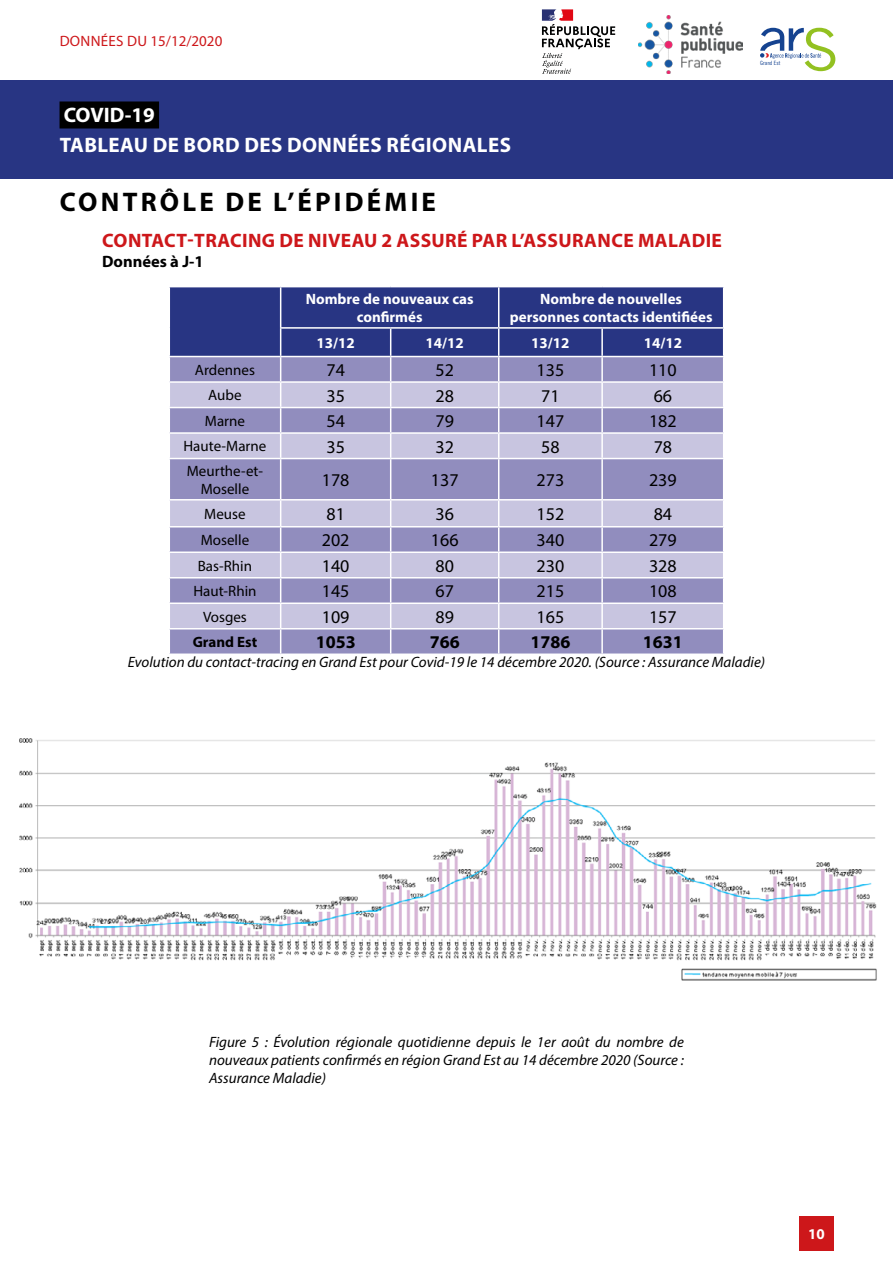
<style>
.page{position:relative;width:893px;height:1263px;background:#fff}
.page>*{position:absolute;margin:0;border:0;box-sizing:border-box;transform-origin:0 0}
.t1{font:700 27px "Myriad Pro";letter-spacing:.12em;color:#000}
.t2{font:700 21px/29.4px "Myriad Pro";letter-spacing:.02em;color:#fff}
.t3{font:700 19.5px "Myriad Pro";letter-spacing:.02em;color:#cd171a}
.t4{font:18px "Myriad Pro";color:#000}
.t5{font:700 18px "Myriad Pro";color:#000}
.t6{font:700 16.5px "Myriad Pro";color:#000}
.t7{font:italic 15px/18px "Myriad Pro";color:#000;text-align:justify}
.t8{font:700 15px/18px "Myriad Pro";color:#fff;text-align:center}
.t9{font:15px/18px "Myriad Pro";color:#000;text-align:center}
.t10{font:15px "Myriad Pro";letter-spacing:.02em;color:#cd171a}
.t11{font:700 15px "Myriad Pro";color:#000}
.t12{font:5.85px "Trade Gothic LT Std Cn 18";color:#154390}
</style>
<div class="page">
<div style="left:0;top:80px;width:893px;height:99px;background:#283583"></div>
<div style="left:60px;top:101px;width:99px;height:27px;background:#000"></div>
<div style="left:799px;top:1216px;width:34px;height:34px;background:#cd171a"></div>
<img style="left:638px;top:15px;width:104px;height:59px">
<svg style="left:760px;top:28px;width:75px;height:43px"></svg>
<svg style="left:542px;top:9px;width:73px;height:65px"></svg>
<img style="left:19px;top:738px;width:858px;height:243px">
<div style="left:170px;top:629px;width:553px;height:24px;background:#918dbe"></div>
<svg style="left:170px;top:459px;width:553px;height:169px;background:#aba7ce"></svg>
<svg style="left:169px;top:287px;width:555px;height:171px;background:#7d80b4"></svg>
<hr style="left:280px;top:459px;width:1px;height:40px;background:#fff">
<hr style="left:390px;top:459px;width:1px;height:40px;background:#fff">
<hr style="left:498px;top:459px;width:1px;height:40px;background:#fff">
<hr style="left:601px;top:459px;width:2px;height:40px;background:#fff">
<hr style="left:169px;top:499px;width:112px;height:1px;background:#fff">
<hr style="left:281px;top:499px;width:110px;height:1px;background:#fff">
<hr style="left:391px;top:499px;width:108px;height:1px;background:#fff">
<hr style="left:499px;top:499px;width:103px;height:1px;background:#fff">
<hr style="left:602px;top:499px;width:122px;height:1px;background:#fff">
<hr style="left:601px;top:500px;width:2px;height:26px;background:#fff">
<hr style="left:169px;top:526px;width:112px;height:1px;background:#fff">
<hr style="left:281px;top:526px;width:110px;height:1px;background:#fff">
<hr style="left:391px;top:526px;width:108px;height:1px;background:#fff">
<hr style="left:499px;top:526px;width:103px;height:1px;background:#fff">
<hr style="left:602px;top:526px;width:122px;height:1px;background:#fff">
<hr style="left:601px;top:527px;width:2px;height:24px;background:#fff">
<hr style="left:169px;top:551px;width:112px;height:2px;background:#fff">
<hr style="left:281px;top:551px;width:110px;height:2px;background:#fff">
<hr style="left:391px;top:551px;width:108px;height:2px;background:#fff">
<hr style="left:499px;top:551px;width:103px;height:2px;background:#fff">
<hr style="left:602px;top:551px;width:122px;height:2px;background:#fff">
<hr style="left:601px;top:553px;width:2px;height:24px;background:#fff">
<hr style="left:169px;top:577px;width:112px;height:1px;background:#fff">
<hr style="left:281px;top:577px;width:110px;height:1px;background:#fff">
<hr style="left:391px;top:577px;width:108px;height:1px;background:#fff">
<hr style="left:499px;top:577px;width:103px;height:1px;background:#fff">
<hr style="left:602px;top:577px;width:122px;height:1px;background:#fff">
<hr style="left:601px;top:578px;width:2px;height:24px;background:#fff">
<hr style="left:169px;top:602px;width:112px;height:2px;background:#fff">
<hr style="left:281px;top:602px;width:110px;height:2px;background:#fff">
<hr style="left:391px;top:602px;width:108px;height:2px;background:#fff">
<hr style="left:499px;top:602px;width:103px;height:2px;background:#fff">
<hr style="left:602px;top:602px;width:122px;height:2px;background:#fff">
<hr style="left:601px;top:604px;width:2px;height:24px;background:#fff">
<svg style="left:280px;top:500px;width:1px;height:153px"></svg>
<svg style="left:390px;top:500px;width:1px;height:153px"></svg>
<svg style="left:498px;top:500px;width:1px;height:153px"></svg>
<hr style="left:601px;top:629px;width:2px;height:24px;background:#fff">
<p class="t10" style="left:60px;top:31px;width:164px">DONNÉES DU 15/12/2020</p>
<h2 class="t2" style="left:60px;top:100px;width:453px">COVID-19<br>TABLEAU DE BORD DES DONNÉES RÉGIONALES</h2>
<p class="t12" style="left:760px;top:59px;width:22px">Grand Est</p>
<h1 class="t1" style="left:60px;top:184px;width:378px">CONTRÔLE DE L’ÉPIDÉMIE</h1>
<h3 class="t3" style="left:102px;top:228px;width:621px">CONTACT-TRACING DE NIVEAU 2 ASSURÉ PAR L’ASSURANCE MALADIE</h3>
<p class="t6" style="left:102px;top:251px;width:103px">Données à J-1</p>
<p class="t8" style="left:306px;top:289px;width:169px">Nombre de nouveaux cas confirmés</p>
<p class="t8" style="left:510px;top:289px;width:204px">Nombre de nouvelles personnes contacts identifiées</p>
<p class="t8" style="left:317px;top:333px;width:40px">13/12</p>
<p class="t8" style="left:426px;top:333px;width:40px">14/12</p>
<p class="t8" style="left:531px;top:333px;width:40px">13/12</p>
<p class="t8" style="left:644px;top:333px;width:40px">14/12</p>
<p class="t9" style="left:195px;top:361px;width:61px">Ardennes</p>
<p class="t4" style="left:326px;top:359px;width:20px">74</p>
<p class="t4" style="left:435px;top:359px;width:20px">52</p>
<p class="t4" style="left:537px;top:359px;width:29px">135</p>
<p class="t4" style="left:649px;top:359px;width:29px">110</p>
<p class="t9" style="left:208px;top:386px;width:35px">Aube</p>
<p class="t4" style="left:326px;top:384px;width:20px">35</p>
<p class="t4" style="left:435px;top:384px;width:20px">28</p>
<p class="t4" style="left:541px;top:384px;width:20px">71</p>
<p class="t4" style="left:654px;top:384px;width:20px">66</p>
<p class="t9" style="left:205px;top:412px;width:42px">Marne</p>
<p class="t4" style="left:326px;top:410px;width:20px">54</p>
<p class="t4" style="left:435px;top:410px;width:20px">79</p>
<p class="t4" style="left:537px;top:410px;width:29px">147</p>
<p class="t4" style="left:649px;top:410px;width:29px">182</p>
<p class="t9" style="left:184px;top:437px;width:84px">Haute-Marne</p>
<p class="t4" style="left:326px;top:435px;width:20px">35</p>
<p class="t4" style="left:435px;top:435px;width:20px">32</p>
<p class="t4" style="left:541px;top:435px;width:20px">58</p>
<p class="t4" style="left:654px;top:435px;width:20px">78</p>
<p class="t9" style="left:187px;top:461px;width:78px">Meurthe-et-<br>Moselle</p>
<p class="t4" style="left:322px;top:469px;width:29px">178</p>
<p class="t4" style="left:431px;top:469px;width:29px">137</p>
<p class="t4" style="left:537px;top:469px;width:29px">273</p>
<p class="t4" style="left:649px;top:469px;width:29px">239</p>
<p class="t9" style="left:204px;top:505px;width:43px">Meuse</p>
<p class="t4" style="left:326px;top:503px;width:20px">81</p>
<p class="t4" style="left:435px;top:503px;width:20px">36</p>
<p class="t4" style="left:537px;top:503px;width:29px">152</p>
<p class="t4" style="left:654px;top:503px;width:20px">84</p>
<p class="t9" style="left:201px;top:531px;width:50px">Moselle</p>
<p class="t4" style="left:322px;top:529px;width:29px">202</p>
<p class="t4" style="left:431px;top:529px;width:29px">166</p>
<p class="t4" style="left:537px;top:529px;width:29px">340</p>
<p class="t4" style="left:649px;top:529px;width:29px">279</p>
<p class="t9" style="left:198px;top:556px;width:56px">Bas-Rhin</p>
<p class="t4" style="left:322px;top:555px;width:29px">140</p>
<p class="t4" style="left:435px;top:555px;width:20px">80</p>
<p class="t4" style="left:537px;top:555px;width:29px">230</p>
<p class="t4" style="left:649px;top:555px;width:29px">328</p>
<p class="t9" style="left:193px;top:582px;width:65px">Haut-Rhin</p>
<p class="t4" style="left:322px;top:580px;width:29px">145</p>
<p class="t4" style="left:435px;top:580px;width:20px">67</p>
<p class="t4" style="left:537px;top:580px;width:29px">215</p>
<p class="t4" style="left:649px;top:580px;width:29px">108</p>
<p class="t9" style="left:203px;top:607px;width:45px">Vosges</p>
<p class="t4" style="left:322px;top:606px;width:29px">109</p>
<p class="t4" style="left:435px;top:606px;width:20px">89</p>
<p class="t4" style="left:537px;top:606px;width:29px">165</p>
<p class="t4" style="left:649px;top:606px;width:29px">157</p>
<p class="t11" style="left:193px;top:632px;width:66px">Grand Est</p>
<p class="t5" style="left:316px;top:630px;width:41px">1053</p>
<p class="t5" style="left:430px;top:630px;width:31px">766</p>
<p class="t5" style="left:530px;top:630px;width:41px">1786</p>
<p class="t5" style="left:643px;top:630px;width:41px">1631</p>
<p class="t7" style="left:128px;top:653px;width:639px">Evolution du contact-tracing en Grand Est pour Covid-19 le 14 décembre 2020. (Source : Assurance Maladie)</p>
<p class="t7" style="left:209px;top:1032px;width:476px">Figure 5 : Évolution régionale quotidienne depuis le 1er août du nombre de nouveaux patients confirmés en région Grand Est au 14 décembre 2020 (Source :<br>Assurance Maladie)</p>
<p class="t8" style="left:808px;top:1224px;width:18px">10</p>
</div>
